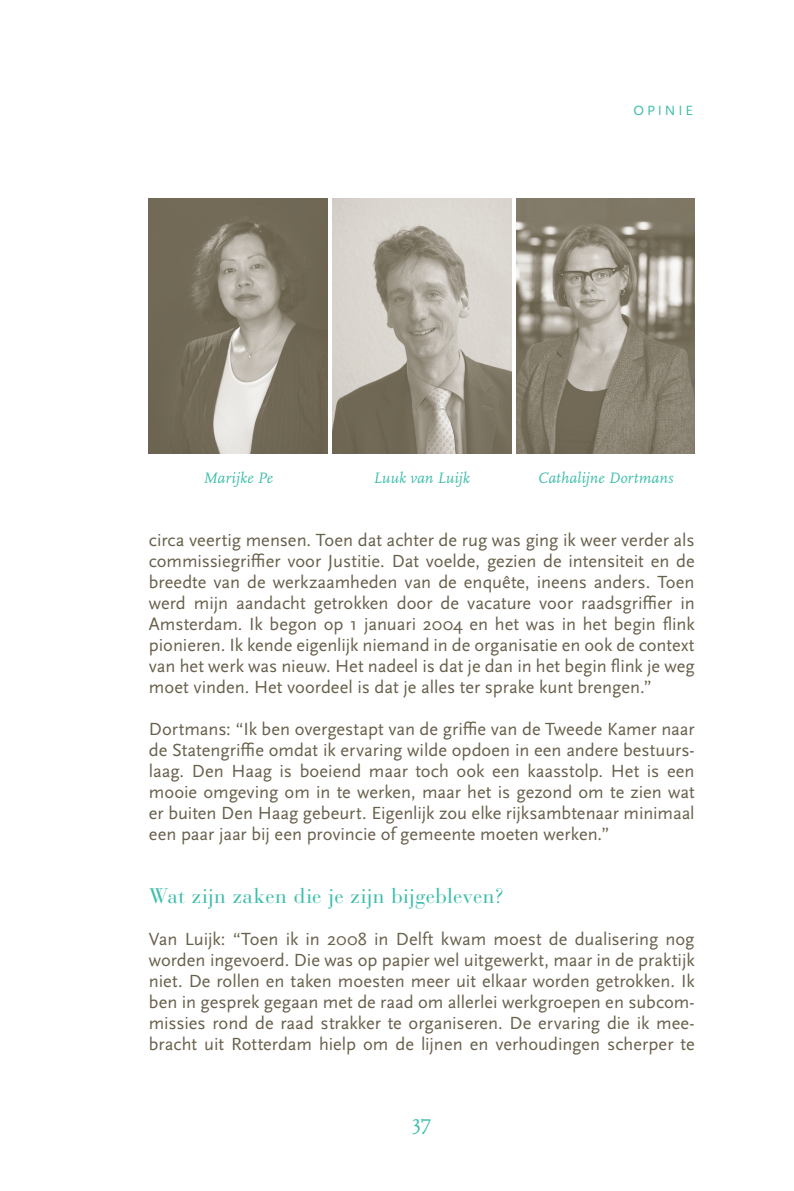
<style>
.page{position:relative;width:794px;height:1191px;background:#fff}
.page>*{position:absolute;margin:0;border:0;box-sizing:border-box;transform-origin:0 0}
.t1{font:21px "Bauer Bodoni Std";letter-spacing:.01em;color:#3ebeaa}
.t2{font:21px "Scala Pro";color:#3ebeaa}
.t3{font:18.38px/21px "Scala Sans Pro";color:#68604c;text-align:justify}
.t4{font:italic 15.75px "Scala Pro";letter-spacing:.005em;color:#3ebeaa}
.t5{font:14px "Scala Sans Pro";color:#3ebeaa}
</style>
<div class="page">
<img style="left:149px;top:198px;width:178px;height:256px">
<img style="left:516px;top:198px;width:179px;height:256px">
<img style="left:332px;top:198px;width:179px;height:256px">
<p class="t5" style="left:633px;top:103px;width:24px">Opinie</p>
<p class="t4" style="left:203px;top:469px;width:71px">Marijke Pe</p>
<p class="t4" style="left:373px;top:469px;width:98px">Luuk van Luijk</p>
<p class="t4" style="left:538px;top:469px;width:137px">Cathalijne Dortmans</p>
<p class="t3" style="left:149px;top:530px;width:547px">circa veertig mensen. Toen dat achter de rug was ging ik weer verder als commissiegriffier voor Justitie. Dat voelde, gezien de intensiteit en de breedte van de werkzaamheden van de enquête, ineens anders. Toen werd mijn aandacht getrokken door de vacature voor raadsgriffier in Amsterdam. Ik begon op 1 januari 2004 en het was in het begin flink pionieren. Ik kende eigenlijk niemand in de organisatie en ook de context van het werk was nieuw. Het nadeel is dat je dan in het begin flink je weg moet vinden. Het voordeel is dat je alles ter sprake kunt brengen.”</p>
<p class="t3" style="left:149px;top:719px;width:547px">Dortmans: “Ik ben overgestapt van de griffie van de Tweede Kamer naar de Statengriffie omdat ik ervaring wilde opdoen in een andere bestuurs&shy;laag. Den Haag is boeiend maar toch ook een kaasstolp. Het is een mooie omgeving om in te werken, maar het is gezond om te zien wat er buiten Den Haag gebeurt. Eigenlijk zou elke rijksambtenaar minimaal een paar jaar bij een provincie of gemeente moeten werken.”</p>
<p class="t1" style="left:149px;top:883px;width:357px">Wat zijn zaken die je zijn bijgebleven?</p>
<p class="t3" style="left:149px;top:929px;width:547px">Van Luijk: “Toen ik in 2008 in Delft kwam moest de dualisering nog worden ingevoerd. Die was op papier wel uitgewerkt, maar in de praktijk niet. De rollen en taken moesten meer uit elkaar worden getrokken. Ik ben in gesprek gegaan met de raad om allerlei werkgroepen en subcom&shy;missies rond de raad strakker te organiseren. De ervaring die ik mee&shy;bracht uit Rotterdam hielp om de lijnen en verhoudingen scherper te</p>
<p class="t2" style="left:412px;top:1109px;width:21px">37</p>
</div>
